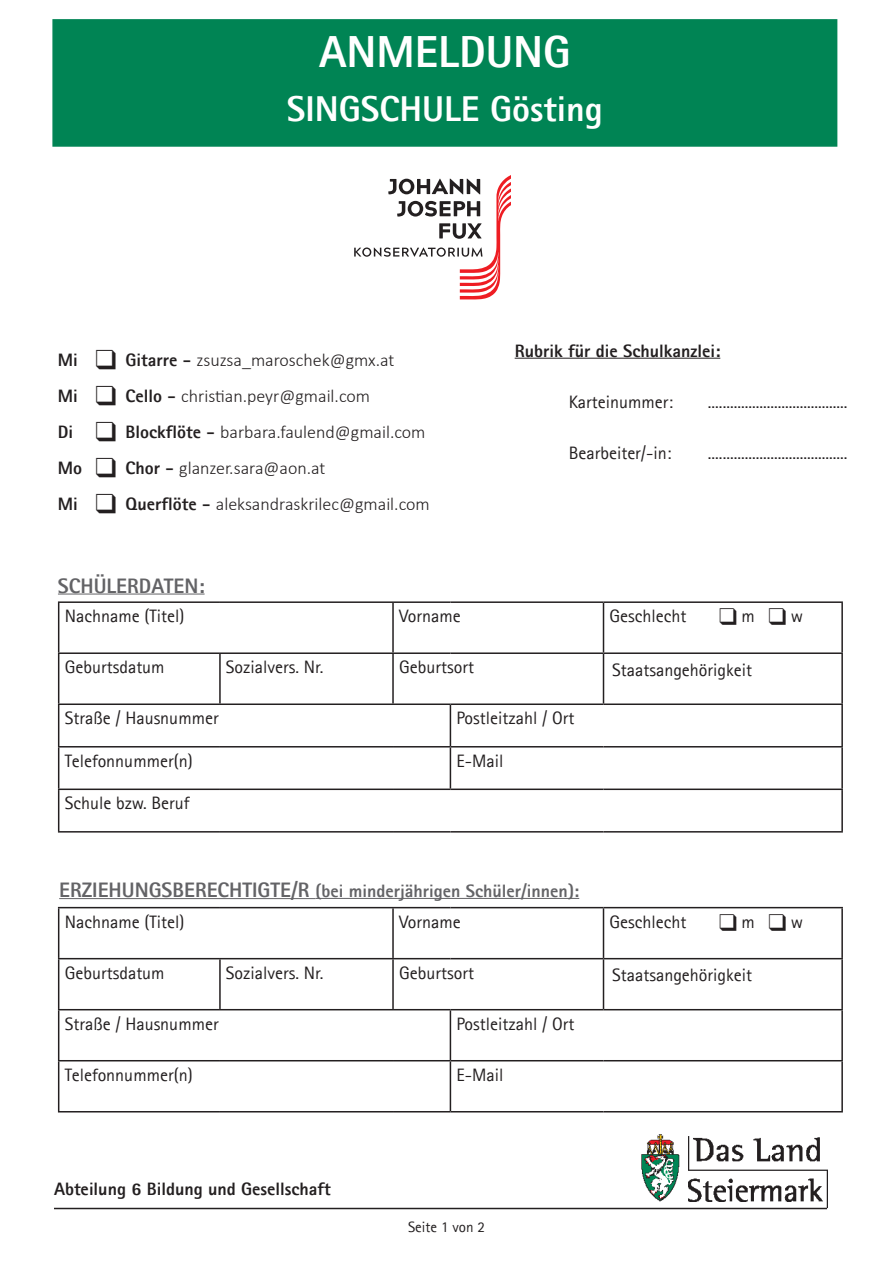
<style>
.page{position:relative;width:893px;height:1263px;background:#fff}
.page>*{position:absolute;margin:0;border:0;box-sizing:border-box;transform-origin:0 0}
.t1{font:800 45px "Agfa Rotis Sans Serif";color:#fff}
.t2{font:800 36px "Agfa Rotis Sans Serif";color:#fff}
.t3{font:800 21px "Agfa Rotis Sans Serif";color:#636366}
.t4{font:18px "Agfa Rotis Sans Serif";color:#231f20}
.t5{font:300 18px "Calibri";color:#231f20}
.t6{font:800 18px "Agfa Rotis Sans Serif";color:#231f20}
.t7{font:800 18px "Agfa Rotis Sans Serif";color:#636366}
.t8{font:15px "Agfa Rotis Sans Serif";color:#231f20}
.s1{font-family:"Agfa Rotis Sans Serif";font-weight:800}
.s2{font-size:21px}
</style>
<div class="page">
<div style="left:52px;top:19px;width:785px;height:128px;background:#008454;border:2px solid #008454"></div>
<hr style="left:515px;top:358px;width:205px;height:1px;background:#231f20">
<img style="left:634px;top:1134px;width:194px;height:74px">
<hr style="left:54px;top:1208px;width:773px;height:1px;background:#231f20">
<hr style="left:58px;top:594px;width:147px;height:1px;background:#636366">
<hr style="left:58px;top:601px;width:162px;height:2px;background:#231f20">
<hr style="left:58px;top:603px;width:1px;height:49px;background:#231f20">
<hr style="left:220px;top:601px;width:173px;height:2px;background:#231f20">
<hr style="left:393px;top:601px;width:57px;height:2px;background:#231f20">
<hr style="left:392px;top:603px;width:2px;height:49px;background:#231f20">
<hr style="left:450px;top:601px;width:153px;height:2px;background:#231f20">
<hr style="left:603px;top:601px;width:240px;height:2px;background:#231f20">
<hr style="left:603px;top:603px;width:1px;height:49px;background:#231f20">
<hr style="left:841px;top:603px;width:2px;height:49px;background:#231f20">
<hr style="left:58px;top:652px;width:162px;height:2px;background:#231f20">
<hr style="left:58px;top:654px;width:1px;height:49px;background:#231f20">
<hr style="left:220px;top:652px;width:173px;height:2px;background:#231f20">
<hr style="left:219px;top:654px;width:2px;height:49px;background:#231f20">
<hr style="left:393px;top:652px;width:57px;height:2px;background:#231f20">
<hr style="left:392px;top:654px;width:2px;height:49px;background:#231f20">
<hr style="left:450px;top:652px;width:153px;height:2px;background:#231f20">
<hr style="left:603px;top:652px;width:240px;height:2px;background:#231f20">
<hr style="left:603px;top:654px;width:1px;height:49px;background:#231f20">
<hr style="left:841px;top:654px;width:2px;height:49px;background:#231f20">
<hr style="left:58px;top:703px;width:162px;height:2px;background:#231f20">
<hr style="left:58px;top:705px;width:1px;height:41px;background:#231f20">
<hr style="left:220px;top:703px;width:173px;height:2px;background:#231f20">
<hr style="left:393px;top:703px;width:57px;height:2px;background:#231f20">
<hr style="left:450px;top:703px;width:153px;height:2px;background:#231f20">
<hr style="left:450px;top:705px;width:1px;height:41px;background:#231f20">
<hr style="left:603px;top:703px;width:240px;height:2px;background:#231f20">
<hr style="left:841px;top:705px;width:2px;height:41px;background:#231f20">
<hr style="left:58px;top:746px;width:162px;height:1px;background:#231f20">
<hr style="left:58px;top:747px;width:1px;height:41px;background:#231f20">
<hr style="left:220px;top:746px;width:173px;height:1px;background:#231f20">
<hr style="left:393px;top:746px;width:57px;height:1px;background:#231f20">
<hr style="left:450px;top:746px;width:153px;height:1px;background:#231f20">
<hr style="left:450px;top:747px;width:1px;height:41px;background:#231f20">
<hr style="left:603px;top:746px;width:240px;height:1px;background:#231f20">
<hr style="left:841px;top:747px;width:2px;height:41px;background:#231f20">
<hr style="left:58px;top:788px;width:162px;height:2px;background:#231f20">
<hr style="left:58px;top:790px;width:1px;height:41px;background:#231f20">
<hr style="left:220px;top:788px;width:173px;height:2px;background:#231f20">
<hr style="left:393px;top:788px;width:57px;height:2px;background:#231f20">
<hr style="left:450px;top:788px;width:153px;height:2px;background:#231f20">
<hr style="left:603px;top:788px;width:240px;height:2px;background:#231f20">
<hr style="left:841px;top:790px;width:2px;height:41px;background:#231f20">
<hr style="left:58px;top:831px;width:162px;height:1px;background:#231f20">
<hr style="left:220px;top:831px;width:173px;height:1px;background:#231f20">
<hr style="left:393px;top:831px;width:57px;height:1px;background:#231f20">
<hr style="left:450px;top:831px;width:153px;height:1px;background:#231f20">
<hr style="left:603px;top:831px;width:240px;height:1px;background:#231f20">
<hr style="left:59px;top:898px;width:257px;height:1px;background:#636366">
<hr style="left:316px;top:898px;width:263px;height:1px;background:#636366">
<hr style="left:58px;top:907px;width:162px;height:1px;background:#231f20">
<hr style="left:58px;top:908px;width:1px;height:50px;background:#231f20">
<hr style="left:220px;top:907px;width:173px;height:1px;background:#231f20">
<hr style="left:393px;top:907px;width:57px;height:1px;background:#231f20">
<hr style="left:392px;top:908px;width:2px;height:50px;background:#231f20">
<hr style="left:450px;top:907px;width:153px;height:1px;background:#231f20">
<hr style="left:603px;top:907px;width:240px;height:1px;background:#231f20">
<hr style="left:603px;top:908px;width:1px;height:50px;background:#231f20">
<hr style="left:841px;top:908px;width:2px;height:50px;background:#231f20">
<hr style="left:58px;top:958px;width:162px;height:1px;background:#231f20">
<hr style="left:58px;top:959px;width:1px;height:50px;background:#231f20">
<hr style="left:220px;top:958px;width:173px;height:1px;background:#231f20">
<hr style="left:219px;top:959px;width:2px;height:50px;background:#231f20">
<hr style="left:393px;top:958px;width:57px;height:1px;background:#231f20">
<hr style="left:392px;top:959px;width:2px;height:50px;background:#231f20">
<hr style="left:450px;top:958px;width:153px;height:1px;background:#231f20">
<hr style="left:603px;top:958px;width:240px;height:1px;background:#231f20">
<hr style="left:603px;top:959px;width:1px;height:50px;background:#231f20">
<hr style="left:841px;top:959px;width:2px;height:50px;background:#231f20">
<hr style="left:58px;top:1009px;width:162px;height:1px;background:#231f20">
<hr style="left:58px;top:1010px;width:1px;height:50px;background:#231f20">
<hr style="left:220px;top:1009px;width:173px;height:1px;background:#231f20">
<hr style="left:393px;top:1009px;width:57px;height:1px;background:#231f20">
<hr style="left:450px;top:1009px;width:153px;height:1px;background:#231f20">
<hr style="left:450px;top:1010px;width:1px;height:50px;background:#231f20">
<hr style="left:603px;top:1009px;width:240px;height:1px;background:#231f20">
<hr style="left:841px;top:1010px;width:2px;height:50px;background:#231f20">
<hr style="left:58px;top:1060px;width:162px;height:1px;background:#231f20">
<hr style="left:58px;top:1061px;width:1px;height:50px;background:#231f20">
<hr style="left:220px;top:1060px;width:173px;height:1px;background:#231f20">
<hr style="left:393px;top:1060px;width:57px;height:1px;background:#231f20">
<hr style="left:450px;top:1060px;width:153px;height:1px;background:#231f20">
<hr style="left:450px;top:1061px;width:1px;height:50px;background:#231f20">
<hr style="left:603px;top:1060px;width:240px;height:1px;background:#231f20">
<hr style="left:841px;top:1061px;width:2px;height:50px;background:#231f20">
<hr style="left:58px;top:1111px;width:162px;height:1px;background:#231f20">
<hr style="left:220px;top:1111px;width:173px;height:1px;background:#231f20">
<hr style="left:393px;top:1111px;width:57px;height:1px;background:#231f20">
<hr style="left:450px;top:1111px;width:153px;height:1px;background:#231f20">
<hr style="left:603px;top:1111px;width:240px;height:1px;background:#231f20">
<svg style="left:354px;top:175px;width:156px;height:124px"></svg>
<p class="t1" style="left:319px;top:23px;width:253px">ANMELDUNG</p>
<p class="t2" style="left:287px;top:86px;width:318px">SINGSCHULE Gösting</p>
<p class="t5" style="left:58px;top:349px;width:338px"><span class="s1">Mi</span> ❑ <span class="s1">Gitarre -</span> zsuzsa_maroschek@gmx.at</p>
<p class="t5" style="left:58px;top:385px;width:314px"><span class="s1">Mi</span> ❑ <span class="s1">Cello -</span> christian.peyr@gmail.com</p>
<p class="t5" style="left:58px;top:421px;width:369px"><span class="s1">Di</span> ❑ <span class="s1">Blockflöte -</span> barbara.faulend@gmail.com</p>
<p class="t5" style="left:58px;top:457px;width:269px"><span class="s1">Mo</span> ❑ <span class="s1">Chor -</span> glanzer.sara@aon.at</p>
<p class="t5" style="left:58px;top:493px;width:373px"><span class="s1">Mi</span> ❑ <span class="s1">Querflöte -</span> aleksandraskrilec@gmail.com</p>
<p class="t6" style="left:515px;top:339px;width:207px">Rubrik für die Schulkanzlei:</p>
<p class="t4" style="left:569px;top:391px;width:106px">Karteinummer:</p>
<p class="t4" style="left:708px;top:391px;width:141px">......................................</p>
<p class="t4" style="left:569px;top:442px;width:104px">Bearbeiter/-in:</p>
<p class="t4" style="left:708px;top:442px;width:141px">......................................</p>
<p class="t3" style="left:58px;top:572px;width:148px">SCHÜLERDATEN:</p>
<p class="t4" style="left:65px;top:605px;width:121px">Nachname (Titel)</p>
<p class="t4" style="left:399px;top:605px;width:63px">Vorname</p>
<p class="t4" style="left:609px;top:605px;width:78px">Geschlecht</p>
<p class="t4" style="left:719px;top:605px;width:86px">❑m ❑w</p>
<p class="t4" style="left:65px;top:656px;width:101px">Geburtsdatum</p>
<p class="t4" style="left:226px;top:656px;width:99px">Sozialvers. Nr.</p>
<p class="t4" style="left:399px;top:656px;width:76px">Geburtsort</p>
<p class="t4" style="left:612px;top:659px;width:142px">Staatsangehörigkeit</p>
<p class="t4" style="left:65px;top:707px;width:155px">Straße / Hausnummer</p>
<p class="t4" style="left:456px;top:707px;width:119px">Postleitzahl / Ort</p>
<p class="t4" style="left:65px;top:750px;width:129px">Telefonnummer(n)</p>
<p class="t4" style="left:456px;top:750px;width:48px">E-Mail</p>
<p class="t4" style="left:65px;top:793px;width:126px">Schule bzw. Beruf</p>
<p class="t7" style="left:59px;top:880px;width:522px"><span class="s2">ERZIEHUNGSBERECHTIGTE/R</span> (bei minderjährigen Schüler/innen):</p>
<p class="t4" style="left:65px;top:911px;width:121px">Nachname (Titel)</p>
<p class="t4" style="left:399px;top:911px;width:63px">Vorname</p>
<p class="t4" style="left:609px;top:911px;width:78px">Geschlecht</p>
<p class="t4" style="left:719px;top:911px;width:86px">❑m ❑w</p>
<p class="t4" style="left:65px;top:962px;width:101px">Geburtsdatum</p>
<p class="t4" style="left:226px;top:962px;width:99px">Sozialvers. Nr.</p>
<p class="t4" style="left:399px;top:962px;width:76px">Geburtsort</p>
<p class="t4" style="left:612px;top:964px;width:142px">Staatsangehörigkeit</p>
<p class="t4" style="left:65px;top:1013px;width:155px">Straße / Hausnummer</p>
<p class="t4" style="left:456px;top:1013px;width:119px">Postleitzahl / Ort</p>
<p class="t4" style="left:65px;top:1064px;width:129px">Telefonnummer(n)</p>
<p class="t4" style="left:456px;top:1064px;width:48px">E-Mail</p>
<p class="t6" style="left:54px;top:1177px;width:278px">Abteilung 6 Bildung und Gesellschaft</p>
<p class="t8" style="left:408px;top:1218px;width:78px">Seite 1 von 2</p>
</div>
